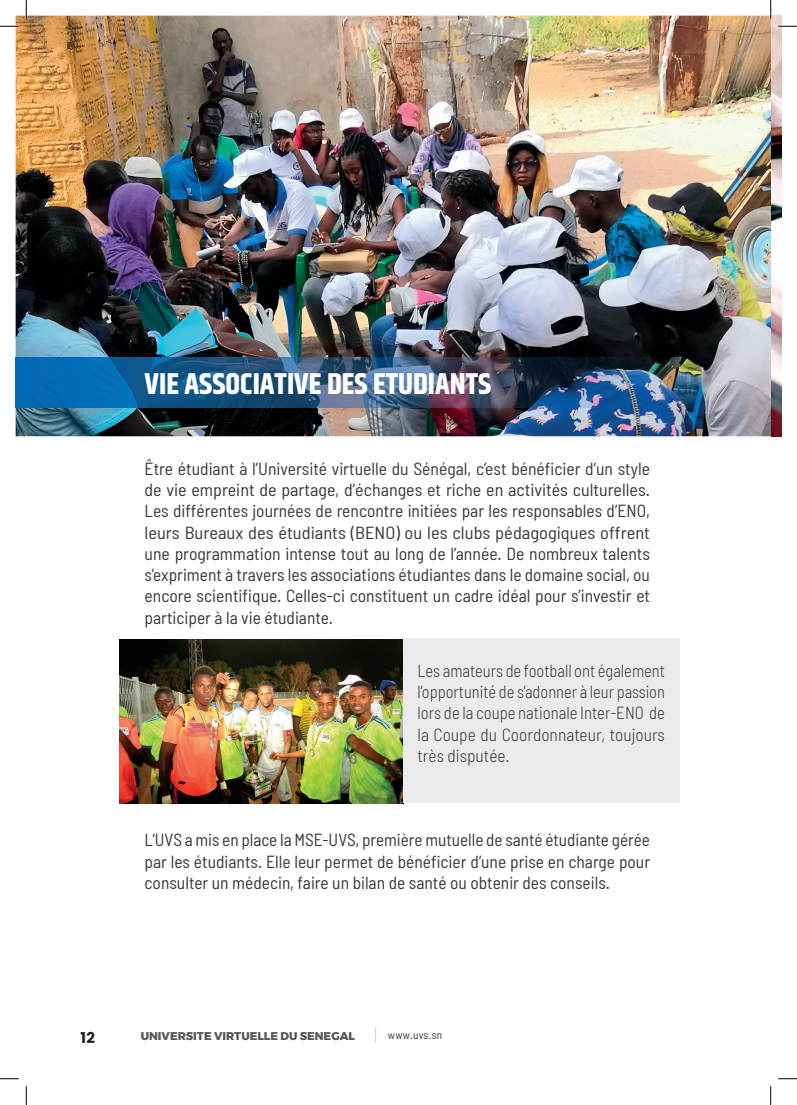
<style>
.page{position:relative;width:797px;height:1105px;background:#fff}
.page>*{position:absolute;margin:0;border:0;box-sizing:border-box;transform-origin:0 0}
.t1{font:700 30px "Khand";color:#fff}
.t2{font:semi-condensed 17.5px/21.2px "Barlow";color:#383839;text-align:justify}
.t3{font:300 semi-condensed 17.5px/21.2px "Barlow";color:#383839;text-align:justify;scale:.95 1}
.t4{font:700 15px "Poppins";color:#231f20}
.t5{font:800 11.25px "Montserrat";color:#57585a}
.t6{font:semi-condensed 11.25px "Barlow";letter-spacing:.025em;color:#383839}
</style>
<div class="page">
<svg style="left:375px;top:1027px;width:1px;height:16px"></svg>
<img style="left:120px;top:639px;width:283px;height:164px">
<img style="left:16px;top:16px;width:765px;height:420px">
<div style="left:403px;top:638px;width:276px;height:165px;background:#ebebed"></div>
<img style="left:16px;top:358px;width:663px;height:49px">
<svg style="left:0;top:25px;width:19px;height:2px"></svg>
<svg style="left:778px;top:25px;width:19px;height:2px"></svg>
<svg style="left:0;top:1078px;width:19px;height:1px"></svg>
<svg style="left:778px;top:1078px;width:19px;height:1px"></svg>
<svg style="left:25px;top:0;width:2px;height:19px"></svg>
<svg style="left:25px;top:1086px;width:2px;height:19px"></svg>
<svg style="left:770px;top:0;width:1px;height:19px"></svg>
<svg style="left:770px;top:1086px;width:1px;height:19px"></svg>
<h1 class="t1" style="left:145px;top:363px;width:348px">VIE ASSOCIATIVE DES ETUDIANTS</h1>
<p class="t2" style="left:145px;top:457px;width:507px">Être étudiant à l’Université virtuelle du Sénégal, c’est bénéficier d’un style de vie empreint de partage, d’échanges et riche en activités culturelles.<br>Les différentes journées de rencontre initiées par les responsables d’ENO, leurs Bureaux des étudiants (BENO) ou les clubs pédagogiques offrent une programmation intense tout au long de l’année. De nombreux talents s’expriment à travers les associations étudiantes dans le domaine social, ou encore scientifique. Celles-ci constituent un cadre idéal pour s’investir et participer à la vie étudiante.</p>
<p class="t3" style="left:417px;top:659px;width:262px">Les amateurs de football ont également l’opportunité de s’adonner à leur passion lors de la coupe nationale Inter-ENO de la Coupe du Coordonnateur, toujours très disputée.</p>
<p class="t2" style="left:145px;top:829px;width:507px">L’UVS a mis en place la MSE-UVS, première mutuelle de santé étudiante gérée par les étudiants. Elle leur permet de bénéficier d’une prise en charge pour consulter un médecin, faire un bilan de santé ou obtenir des conseils.</p>
<p class="t4" style="left:80px;top:1029px;width:16px">12</p>
<p class="t5" style="left:141px;top:1026px;width:216px">UNIVERSITE VIRTUELLE DU SENEGAL</p>
<p class="t6" style="left:388px;top:1028px;width:56px">www.uvs.sn</p>
</div>
